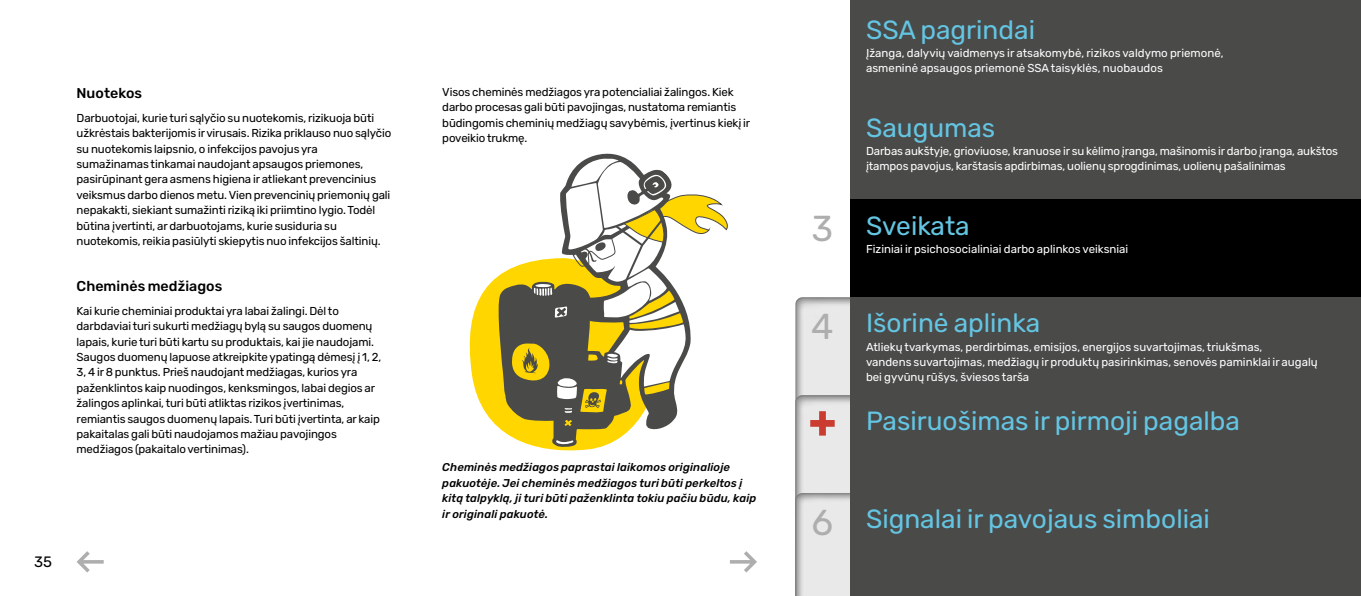
<style>
.page{position:relative;width:1361px;height:596px;background:#fff}
.page>*{position:absolute;margin:0;border:0;box-sizing:border-box;transform-origin:0 0}
.t1{font:36px "Rubik";color:#aeaeae}
.t2{font:26.25px "Rubik";color:#64c5e2}
.t3{font:15px "Rubik";color:#000}
.t4{font:500 14.25px "Rubik";letter-spacing:.005em;color:#000}
.t5{font:11.55px/15.5px "Rubik";letter-spacing:-.01em;color:#000}
.t6{font:11.55px/15px "Rubik";color:#fff}
.t7{font:italic 500 11.25px/15.5px "Rubik";letter-spacing:.01em;color:#000}
</style>
<div class="page">
<div style="left:781px;top:286px;width:580px;height:309px;background:#000;opacity:.4"></div>
<div style="left:781px;top:384px;width:580px;height:211px;background:#000;opacity:.4"></div>
<div style="left:781px;top:481px;width:580px;height:114px;background:#000;opacity:.4"></div>
<div style="left:850px;top:297px;width:511px;height:298px;background:#4a4a49"></div>
<div style="left:850px;top:0;width:511px;height:199px;background:#4a4a49"></div>
<div style="left:850px;top:199px;width:511px;height:98px;background:#000"></div>
<svg style="left:810px;top:411px;width:24px;height:24px"></svg>
<svg style="left:469px;top:279px;width:131px;height:172px;fill:#ffd600"></svg>
<svg style="left:495px;top:153px;width:130px;height:294px"></svg>
<svg style="left:503px;top:158px;width:225px;height:287px"></svg>
<svg style="left:77px;top:551px;width:27px;height:21px"></svg>
<svg style="left:730px;top:551px;width:27px;height:21px"></svg>
<p class="t4" style="left:77px;top:83px;width:67px">Nuotekos</p>
<p class="t5" style="left:77px;top:110px;width:316px">Darbuotojai, kurie turi sąlyčio su nuotekomis, rizikuoja būti užkrėstais bakterijomis ir virusais. Rizika priklauso nuo sąlyčio su nuotekomis laipsnio, o infekcijos pavojus yra sumažinamas tinkamai naudojant apsaugos priemones, pasirūpinant gera asmens higiena ir atliekant prevencinius veiksmus darbo dienos metu. Vien prevencinių priemonių gali nepakakti, siekiant sumažinti riziką iki priimtino lygio. Todėl būtina įvertinti, ar darbuotojams, kurie susiduria su nuotekomis, reikia pasiūlyti skiepytis nuo infekcijos šaltinių.</p>
<p class="t4" style="left:77px;top:276px;width:147px">Cheminės medžiagos</p>
<p class="t5" style="left:77px;top:303px;width:306px">Kai kurie cheminiai produktai yra labai žalingi. Dėl to darbdaviai turi sukurti medžiagų bylą su saugos duomenų lapais, kurie turi būti kartu su produktais, kai jie naudojami.<br>Saugos duomenų lapuose atkreipkite ypatingą dėmesį į 1, 2, 3, 4 ir 8 punktus. Prieš naudojant medžiagas, kurios yra paženklintos kaip nuodingos, kenksmingos, labai degios ar žalingos aplinkai, turi būti atliktas rizikos įvertinimas, remiantis saugos duomenų lapais. Turi būti įvertinta, ar kaip pakaitalas gali būti naudojamos mažiau pavojingos medžiagos (pakaitalo vertinimas).</p>
<p class="t3" style="left:34px;top:550px;width:19px">35</p>
<p class="t5" style="left:442px;top:85px;width:309px">Visos cheminės medžiagos yra potencialiai žalingos. Kiek darbo procesas gali būti pavojingas, nustatoma remiantis būdingomis cheminių medžiagų savybėmis, įvertinus kiekį ir poveikio trukmę.</p>
<p class="t7" style="left:442px;top:460px;width:315px">Cheminės medžiagos paprastai laikomos originalioje pakuotėje. Jei cheminės medžiagos turi būti perkeltos į kitą talpyklą, ji turi būti paženklinta tokiu pačiu būdu, kaip ir originali pakuotė.</p>
<h2 class="t2" style="left:866px;top:10px;width:170px">SSA pagrindai</h2>
<p class="t6" style="left:866px;top:46px;width:359px">Įžanga, dalyvių vaidmenys ir atsakomybė, rizikos valdymo priemonė, asmeninė apsaugos priemonė SSA taisyklės, nuobaudos</p>
<h2 class="t2" style="left:866px;top:108px;width:131px">Saugumas</h2>
<p class="t6" style="left:866px;top:144px;width:473px">Darbas aukštyje, grioviuose, kranuose ir su kėlimo įranga, mašinomis ir darbo įranga, aukštos įtampos pavojus, karštasis apdirbimas, uolienų sprogdinimas, uolienų pašalinimas</p>
<h1 class="t1" style="left:811px;top:202px;width:23px">3</h1>
<h2 class="t2" style="left:866px;top:206px;width:105px">Sveikata</h2>
<p class="t6" style="left:866px;top:242px;width:264px">Fiziniai ir psichosocialiniai darbo aplinkos veiksniai</p>
<h1 class="t1" style="left:811px;top:300px;width:24px">4</h1>
<h2 class="t2" style="left:866px;top:304px;width:176px">Išorinė aplinka</h2>
<p class="t6" style="left:866px;top:340px;width:453px">Atliekų tvarkymas, perdirbimas, emisijos, energijos suvartojimas, triukšmas,<br>vandens suvartojimas, medžiagų ir produktų pasirinkimas, senovės paminklai ir augalų bei gyvūnų rūšys, šviesos tarša</p>
<h2 class="t2" style="left:866px;top:402px;width:375px">Pasiruošimas ir pirmoji pagalba</h2>
<h1 class="t1" style="left:811px;top:495px;width:23px">6</h1>
<h2 class="t2" style="left:866px;top:499px;width:345px">Signalai ir pavojaus simboliai</h2>
</div>
